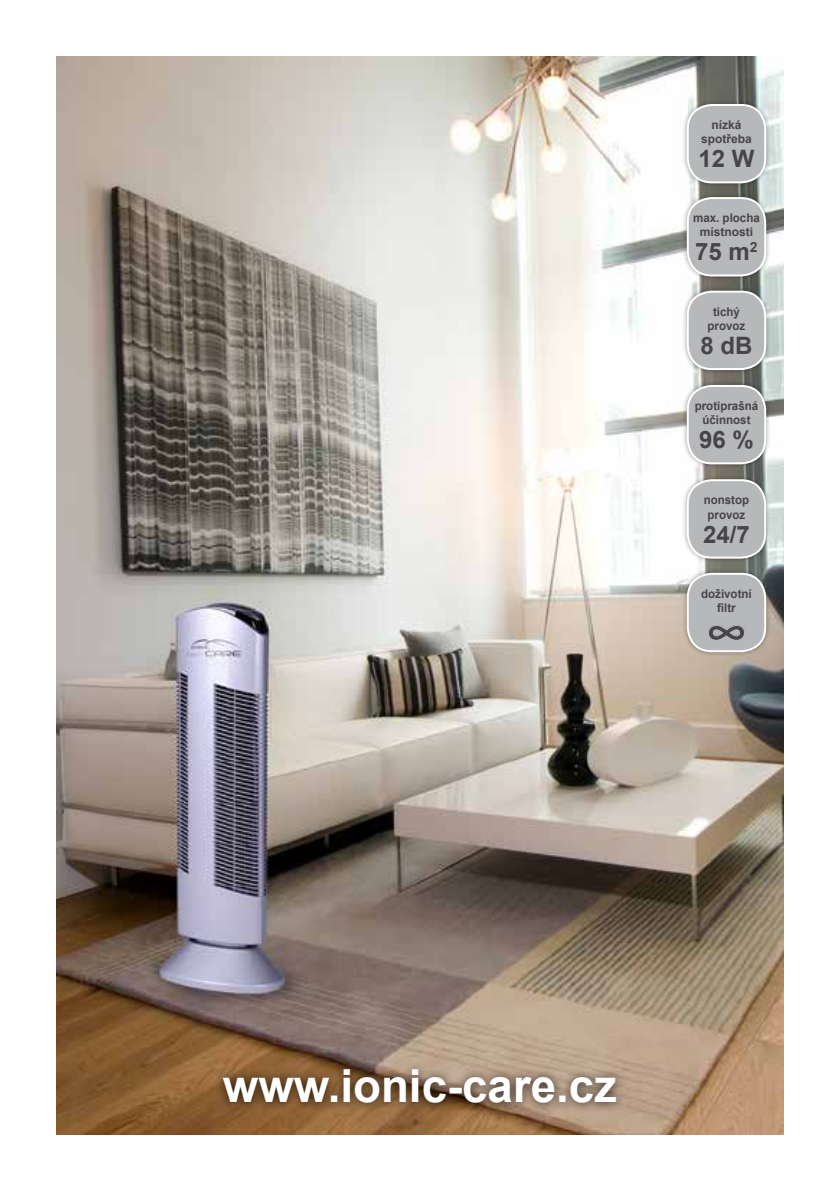
<style>
.page{position:relative;width:840px;height:1191px;background:#fff}
.page>*{position:absolute;margin:0;border:0;box-sizing:border-box;transform-origin:0 0}
.t1{font:700 48px "Calibri";color:#464547}
.t2{font:700 45.6px "Arial";color:#fff}
.t3{font:700 24px "Arial";color:#464547}
.t4{font:700 12px/14.4px "Arial";color:#464547;text-align:center;scale:.96 1}
.t5{font:700 12px/14.4px "Arial";color:#464547;text-align:center}
</style>
<div class="page">
<img style="left:57px;top:57px;width:725px;height:1077px">
<div style="left:214px;top:1060px;width:411px;height:53px;background:#000;opacity:.75"></div>
<div style="left:682px;top:100px;width:88px;height:88px;background:#000;opacity:.33"></div>
<div style="left:687px;top:105px;width:77px;height:77px;background:#b6b8ba;border-radius:24px"></div>
<div style="left:686px;top:104px;width:79px;height:79px;border:2px solid #fff;border-radius:24px"></div>
<div style="left:682px;top:193px;width:88px;height:88px;background:#000;opacity:.33"></div>
<div style="left:687px;top:198px;width:77px;height:77px;background:#b6b8ba;border-radius:24px"></div>
<div style="left:686px;top:197px;width:79px;height:79px;border:2px solid #fff;border-radius:24px"></div>
<div style="left:682px;top:286px;width:88px;height:89px;background:#000;opacity:.33"></div>
<div style="left:687px;top:292px;width:77px;height:77px;background:#b6b8ba;border-radius:24px"></div>
<div style="left:686px;top:291px;width:79px;height:79px;border:2px solid #fff;border-radius:24px"></div>
<div style="left:682px;top:380px;width:88px;height:89px;background:#000;opacity:.33"></div>
<div style="left:687px;top:386px;width:77px;height:77px;background:#b6b8ba;border-radius:24px"></div>
<div style="left:686px;top:385px;width:79px;height:79px;border:2px solid #fff;border-radius:24px"></div>
<div style="left:682px;top:475px;width:88px;height:88px;background:#000;opacity:.33"></div>
<div style="left:687px;top:480px;width:77px;height:77px;background:#b6b8ba;border-radius:24px"></div>
<div style="left:686px;top:479px;width:79px;height:79px;border:2px solid #fff;border-radius:24px"></div>
<div style="left:682px;top:568px;width:88px;height:89px;background:#000;opacity:.33"></div>
<div style="left:687px;top:574px;width:77px;height:77px;background:#b6b8ba;border-radius:24px"></div>
<div style="left:686px;top:573px;width:79px;height:79px;border:2px solid #fff;border-radius:24px"></div>
<p class="t5" style="left:700px;top:118px;width:52px">nízká spotřeba</p>
<h3 class="t3" style="left:698px;top:143px;width:58px">12 W</h3>
<p class="t4" style="left:692px;top:211px;width:71px">max. plocha místnosti</p>
<h3 class="t3" style="left:694px;top:236px;width:64px">75 m<sup>2</sup></h3>
<p class="t4" style="left:707px;top:304px;width:41px">tichý provoz</p>
<h3 class="t3" style="left:700px;top:329px;width:54px">8 dB</h3>
<p class="t4" style="left:694px;top:399px;width:68px">protiprašná účinnost</p>
<h3 class="t3" style="left:698px;top:424px;width:56px">96 %</h3>
<p class="t4" style="left:703px;top:493px;width:49px">nonstop provoz</p>
<h3 class="t3" style="left:702px;top:518px;width:48px">24/7</h3>
<p class="t4" style="left:700px;top:586px;width:54px">doživotní filtr</p>
<h1 class="t1" style="left:706px;top:601px;width:42px">∞</h1>
<h2 class="t2" style="left:223px;top:1055px;width:395px">www.ionic-care.cz</h2>
</div>
